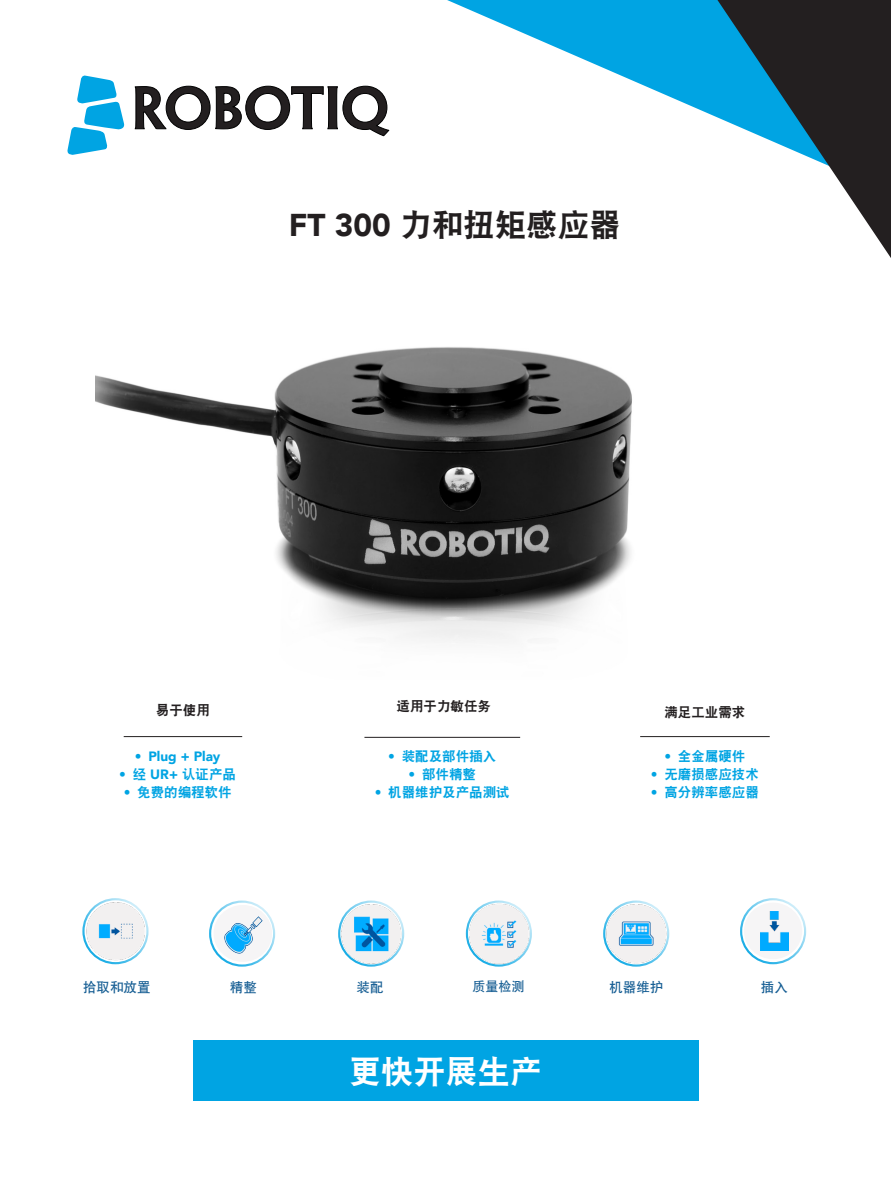
<style>
.page{position:relative;width:891px;height:1188px;background:#fff}
.page>*{position:absolute;margin:0;border:0;box-sizing:border-box;transform-origin:0 0}
.t1{font:32.25px "DF Hei GB W9";color:#fff}
.t2{font:31.5px "DF Hei GB W9";color:#231f20}
.t3{font:13.5px "DF Hei GB W9";color:#00a4e3}
.t4{font:13.5px "DF Hei GB W9";color:#231f20}
.t5{font:13.5px "DF Hei GB W7";color:#155d93}
.t6{font:900 13.5px "Avenir";color:#00a4e3}
.t7{font:13.05px "DF Hei GB W7";color:#155d93}
.s1{font-family:"Avenir";font-weight:900}
.s2{font-family:"Avenir"}
</style>
<div class="page">
<svg style="left:383px;top:0;width:272px;height:137px"></svg>
<svg style="left:655px;top:0;width:236px;height:258px"></svg>
<img style="left:96px;top:347px;width:536px;height:296px">
<svg style="left:135px;top:86px;width:254px;height:50px"></svg>
<svg style="left:67px;top:75px;width:58px;height:80px"></svg>
<hr style="left:124px;top:736px;width:118px;height:1px;background:#231f20">
<hr style="left:364px;top:737px;width:156px;height:1px;background:#231f20">
<hr style="left:640px;top:736px;width:130px;height:1px;background:#231f20">
<div style="left:193px;top:1040px;width:505px;height:61px;background:#00a4e3"></div>
<svg style="left:210px;top:902px;width:64px;height:64px"></svg>
<div style="left:209px;top:901px;width:66px;height:66px;border:2px solid #00a4e3;border-radius:50%"></div>
<img style="left:603px;top:900px;width:67px;height:67px">
<img style="left:465px;top:900px;width:67px;height:67px">
<img style="left:338px;top:900px;width:67px;height:67px">
<img style="left:82px;top:898px;width:67px;height:67px">
<svg style="left:741px;top:899px;width:64px;height:64px"></svg>
<div style="left:740px;top:898px;width:66px;height:66px;border:2px solid #00a4e3;border-radius:50%"></div>
<div style="left:744px;top:903px;width:58px;height:56px;background:#f6f5f6;border-radius:50%"></div>
<img style="left:760px;top:911px;width:29px;height:39px">
<div style="left:214px;top:905px;width:58px;height:57px;background:#f6f5f6;border-radius:50%"></div>
<img style="left:224px;top:916px;width:39px;height:37px">
<p class="t2" style="left:289px;top:208px;width:333px"><span class="s1">FT 300</span> 力和扭矩感应器</p>
<p class="t4" style="left:156px;top:703px;width:55px">易于使用</p>
<p class="t6" style="left:135px;top:745px;width:87px">• Plug + Play</p>
<p class="t3" style="left:119px;top:767px;width:118px"><span class="s2">•</span> 经 <span class="s1">UR+</span> 认证产品</p>
<p class="t3" style="left:124px;top:785px;width:109px"><span class="s2">•</span> 免费的编程软件</p>
<p class="t4" style="left:397px;top:699px;width:96px">适用于力敏任务</p>
<p class="t4" style="left:664px;top:704px;width:82px">满足工业需求</p>
<p class="t3" style="left:388px;top:749px;width:109px"><span class="s2">•</span> 装配及部件插入</p>
<p class="t3" style="left:409px;top:767px;width:69px"><span class="s2">•</span> 部件精整</p>
<p class="t3" style="left:375px;top:785px;width:137px"><span class="s2">•</span> 机器维护及产品测试</p>
<p class="t3" style="left:664px;top:749px;width:82px"><span class="s2">•</span> 全金属硬件</p>
<p class="t3" style="left:651px;top:767px;width:109px"><span class="s2">•</span> 无磨损感应技术</p>
<p class="t3" style="left:651px;top:785px;width:109px"><span class="s2">•</span> 高分辨率感应器</p>
<p class="t5" style="left:83px;top:979px;width:69px">拾取和放置</p>
<p class="t5" style="left:230px;top:979px;width:28px">精整</p>
<p class="t5" style="left:357px;top:979px;width:28px">装配</p>
<p class="t7" style="left:472px;top:979px;width:54px">质量检测</p>
<p class="t5" style="left:609px;top:979px;width:55px">机器维护</p>
<p class="t5" style="left:761px;top:979px;width:28px">插入</p>
<p class="t1" style="left:349px;top:1054px;width:195px">更快开展生产</p>
</div>
